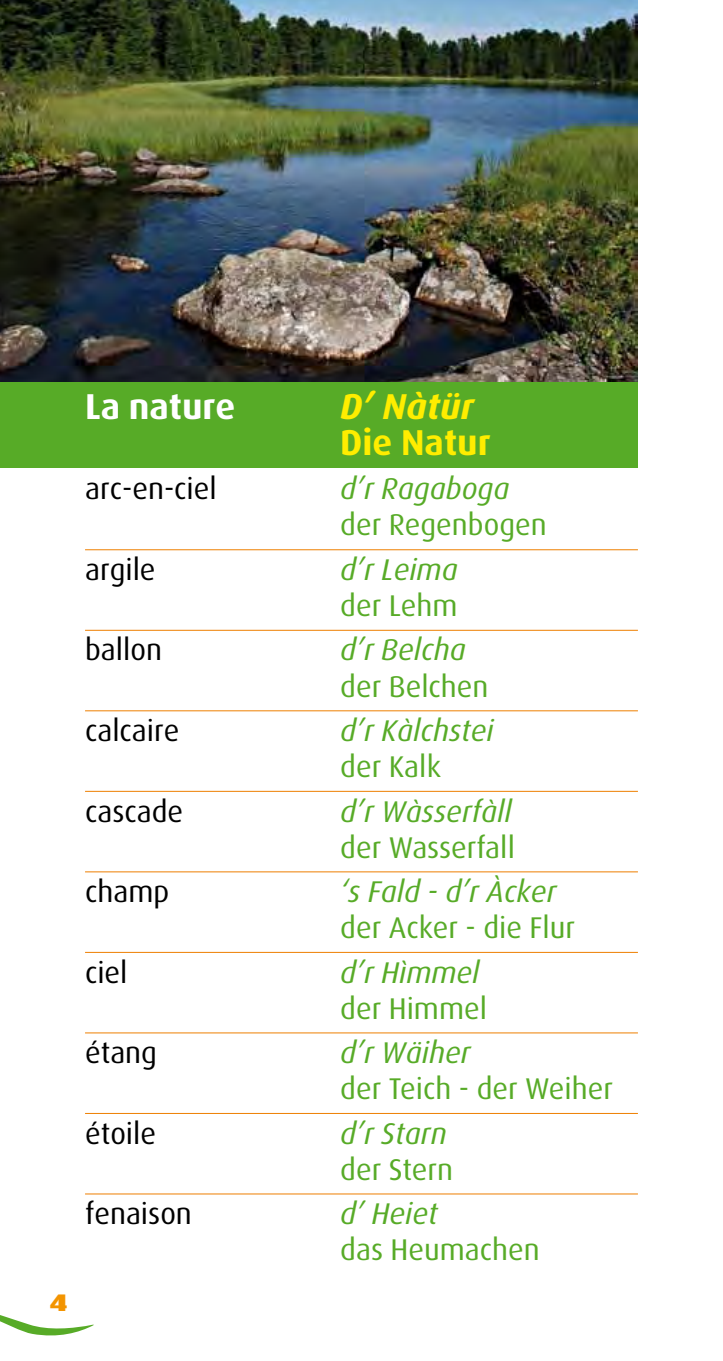
<style>
.page{position:relative;width:723px;height:1361px;background:#fff}
.page>*{position:absolute;margin:0;border:0;box-sizing:border-box;transform-origin:0 0}
.t1{font:700 36px "Dax";color:#fff}
.t2{font:700 36px "Dax";color:#ffed00}
.t3{font:italic 700 36px "Dax";color:#ffed00}
.t4{font:30px "Dax";color:#57ab27}
.t5{font:italic 30px "Dax";color:#57ab27}
.t6{font:30px "Dax";color:#000}
.t7{font:900 24px "Dax";color:#f39400;scale:1.3 1}
</style>
<div class="page">
<img style="left:0;top:0;width:638px;height:383px">
<svg style="left:0;top:1315px;width:94px;height:21px"></svg>
<div style="left:0;top:383px;width:638px;height:85px;background:#57ab27"></div>
<hr style="left:85px;top:549px;width:553px;height:1px;background:#ee7f00">
<hr style="left:85px;top:630px;width:553px;height:1px;background:#ee7f00">
<hr style="left:85px;top:710px;width:553px;height:1px;background:#ee7f00">
<hr style="left:85px;top:791px;width:553px;height:1px;background:#ee7f00">
<hr style="left:85px;top:871px;width:553px;height:1px;background:#ee7f00">
<hr style="left:85px;top:952px;width:553px;height:1px;background:#ee7f00">
<hr style="left:85px;top:1032px;width:553px;height:1px;background:#ee7f00">
<hr style="left:85px;top:1113px;width:553px;height:1px;background:#ee7f00">
<hr style="left:85px;top:1193px;width:553px;height:1px;background:#ee7f00">
<p class="t7" style="left:49px;top:1289px;width:16px">4</p>
<p class="t1" style="left:85px;top:386px;width:152px">La nature</p>
<p class="t3" style="left:340px;top:386px;width:135px">D’ Nàtür</p>
<p class="t2" style="left:340px;top:422px;width:152px">Die Natur</p>
<p class="t6" style="left:85px;top:472px;width:133px">arc-en-ciel</p>
<p class="t5" style="left:340px;top:472px;width:171px">d’r Ragaboga</p>
<p class="t4" style="left:340px;top:508px;width:208px">der Regenbogen</p>
<p class="t6" style="left:85px;top:553px;width:72px">argile</p>
<p class="t5" style="left:340px;top:553px;width:119px">d’r Leima</p>
<p class="t4" style="left:340px;top:589px;width:119px">der Lehm</p>
<p class="t6" style="left:85px;top:633px;width:78px">ballon</p>
<p class="t5" style="left:340px;top:633px;width:127px">d’r Belcha</p>
<p class="t4" style="left:340px;top:669px;width:150px">der Belchen</p>
<p class="t6" style="left:85px;top:714px;width:96px">calcaire</p>
<p class="t5" style="left:340px;top:714px;width:155px">d’r Kàlchstei</p>
<p class="t4" style="left:340px;top:750px;width:102px">der Kalk</p>
<p class="t6" style="left:85px;top:794px;width:100px">cascade</p>
<p class="t5" style="left:340px;top:794px;width:173px">d’r Wàsserfàll</p>
<p class="t4" style="left:340px;top:830px;width:176px">der Wasserfall</p>
<p class="t6" style="left:85px;top:875px;width:86px">champ</p>
<p class="t5" style="left:340px;top:875px;width:218px">‘s Fald - d’r Àcker</p>
<p class="t4" style="left:340px;top:911px;width:237px">der Acker - die Flur</p>
<p class="t6" style="left:85px;top:955px;width:44px">ciel</p>
<p class="t5" style="left:340px;top:955px;width:141px">d’r Hìmmel</p>
<p class="t4" style="left:340px;top:991px;width:148px">der Himmel</p>
<p class="t6" style="left:85px;top:1036px;width:74px">étang</p>
<p class="t5" style="left:340px;top:1036px;width:132px">d’r Wäiher</p>
<p class="t4" style="left:340px;top:1072px;width:274px">der Teich - der Weiher</p>
<p class="t6" style="left:85px;top:1116px;width:73px">étoile</p>
<p class="t5" style="left:340px;top:1116px;width:108px">d’r Starn</p>
<p class="t4" style="left:340px;top:1152px;width:114px">der Stern</p>
<p class="t6" style="left:85px;top:1197px;width:108px">fenaison</p>
<p class="t5" style="left:340px;top:1197px;width:99px">d’ Heiet</p>
<p class="t4" style="left:340px;top:1233px;width:201px">das Heumachen</p>
</div>
